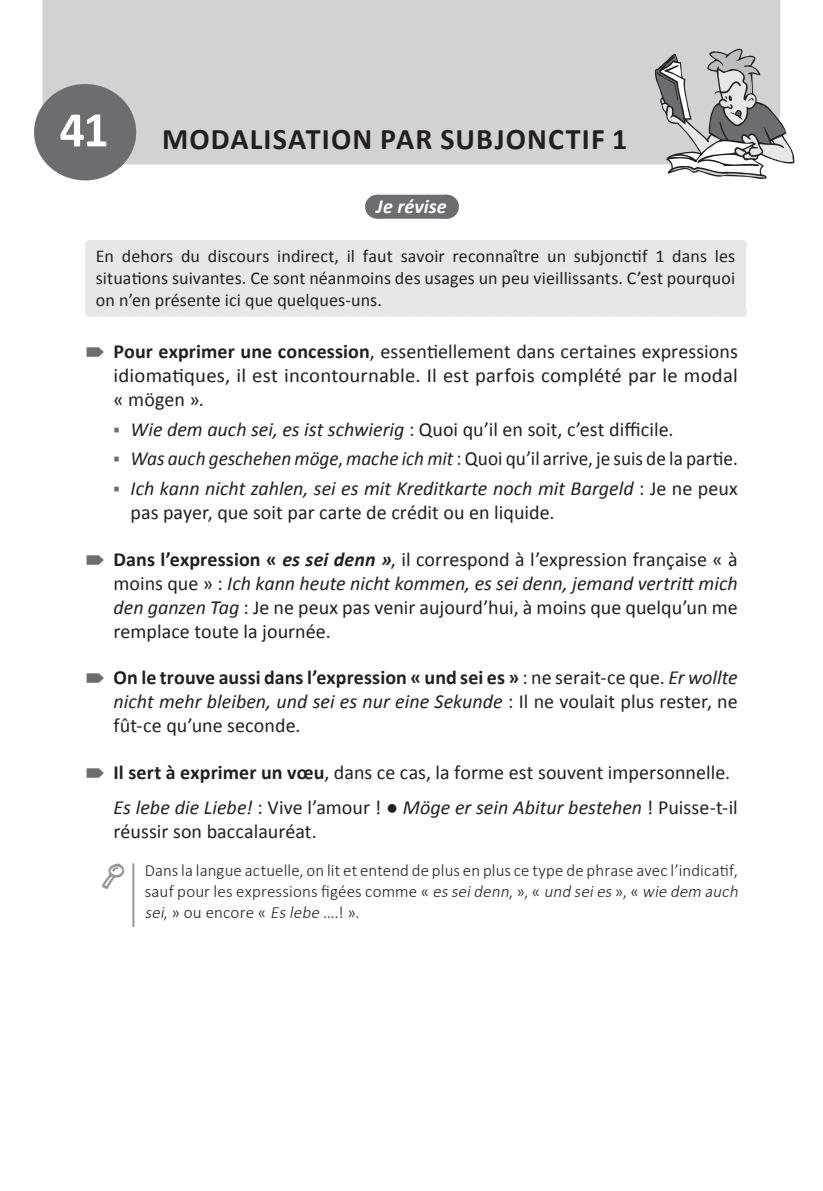
<style>
.page{position:relative;width:823px;height:1191px;background:#fff}
.page>*{position:absolute;margin:0;border:0;box-sizing:border-box;transform-origin:0 0}
.t1{font:700 50px "Calibri";color:#fff}
.t2{font:700 30px "Calibri";letter-spacing:.04em;color:#231f20}
.t3{font:20px/24px "Calibri";letter-spacing:.005em;color:#231f20;text-align:justify}
.t4{font:italic 20px/29.6px "Calibri";color:#231f20}
.t5{font:italic 700 20px "Calibri";letter-spacing:.005em;color:#fff}
.t6{font:18px/22px "Calibri";letter-spacing:.005em;color:#231f20;text-align:justify}
.t7{font:300 17px/21px "Calibri";letter-spacing:.01em;color:#231f20}
.s1{font-weight:700}
.s2{font-style:normal}
.s3{font-weight:700;font-style:italic}
.s4{font-style:italic}
.s5{font-family:"Lindkvist 2";font-weight:400;font-size:32px;color:#939598}
</style>
<div class="page">
<div style="left:43px;top:0;width:737px;height:164px;background:#d1d2d4"></div>
<svg style="left:653px;top:48px;width:141px;height:131px"></svg>
<div style="left:34px;top:84px;width:102px;height:96px;background:#6c6d70;border-radius:50%"></div>
<div style="left:377px;top:195px;width:69px;height:24px;background:#6c6d70"></div>
<svg style="left:411px;top:195px;width:36px;height:24px"></svg>
<div style="left:90px;top:245px;width:650px;height:67px;background:#e6e7e9"></div>
<div style="left:90px;top:240px;width:650px;height:10px;background:#e6e7e9"></div>
<div style="left:85px;top:245px;width:10px;height:67px;background:#e6e7e9"></div>
<div style="left:735px;top:245px;width:10px;height:67px;background:#e6e7e9"></div>
<div style="left:90px;top:307px;width:650px;height:10px;background:#e6e7e9"></div>
<hr style="left:132px;top:863px;width:2px;height:64px;background:#939598">
<h1 class="t1" style="left:59px;top:99px;width:51px">41</h1>
<h2 class="t2" style="left:162px;top:121px;width:466px">MODALISATION PAR SUBJONCTIF 1</h2>
<p class="t5" style="left:376px;top:194px;width:72px">Je révise</p>
<p class="t6" style="left:96px;top:245px;width:640px">En dehors du discours indirect, il faut savoir reconnaître un subjonctif 1 dans les situations suivantes. Ce sont néanmoins des usages un peu vieillissants. C’est pourquoi on n’en présente ici que quelques-uns.</p>
<p class="t3" style="left:113px;top:339px;width:625px"><span class="s1">Pour exprimer une concession</span>, essentiellement dans certaines expressions idiomatiques, il est incontournable. Il est parfois complété par le modal « mögen ».</p>
<p class="t4" style="left:130px;top:413px;width:608px">Wie dem auch sei, es ist schwierig <span class="s2">: Quoi qu’il en soit, c’est difficile.<br></span>Was auch geschehen möge<span class="s2">,</span> mache ich mit <span class="s2">: Quoi qu’il arrive, je suis de la partie.<br></span>Ich kann nicht zahlen, sei es mit Kreditkarte noch mit Bargeld <span class="s2">: Je ne peux</span></p>
<p class="t3" style="left:130px;top:500px;width:425px">pas payer, que soit par carte de crédit ou en liquide.</p>
<p class="t3" style="left:113px;top:547px;width:625px"><span class="s1">Dans l’expression «</span> <span class="s3">es sei denn »</span>, il correspond à l’expression française « à moins que » : <span class="s4">Ich kann heute nicht kommen, es sei denn, jemand vertritt mich den ganzen Tag</span> : Je ne peux pas venir aujourd’hui, à moins que quelqu’un me remplace toute la journée.</p>
<p class="t3" style="left:113px;top:665px;width:625px"><span class="s1">On le trouve aussi dans l’expression « und sei es »</span> : ne serait-ce que. <span class="s4">Er wollte nicht mehr bleiben, und sei es nur eine Sekunde</span> : Il ne voulait plus rester, ne fût-ce qu’une seconde.</p>
<p class="t3" style="left:113px;top:754px;width:625px;line-height:35.4px"><span class="s1">Il sert à exprimer un vœu</span>, dans ce cas, la forme est souvent impersonnelle.<br><span class="s4">Es lebe die Liebe!</span> : Vive l’amour ! ● <span class="s4">Möge er sein Abitur bestehen</span> ! Puisse-t-il</p>
<p class="t3" style="left:113px;top:819px;width:205px">réussir son baccalauréat.</p>
<p class="t7" style="left:145px;top:860px;width:598px;text-indent:-43px"><span class="s5">g</span> Dans la langue actuelle, on lit et entend de plus en plus ce type de phrase avec l’indicatif, sauf pour les expressions figées comme « <span class="s4">esseidenn</span>, », « <span class="s4">und seies</span>», « <span class="s4">wie dem auch sei</span>, » ou encore « <span class="s4">Eslebe</span> ….! ».</p>
</div>
